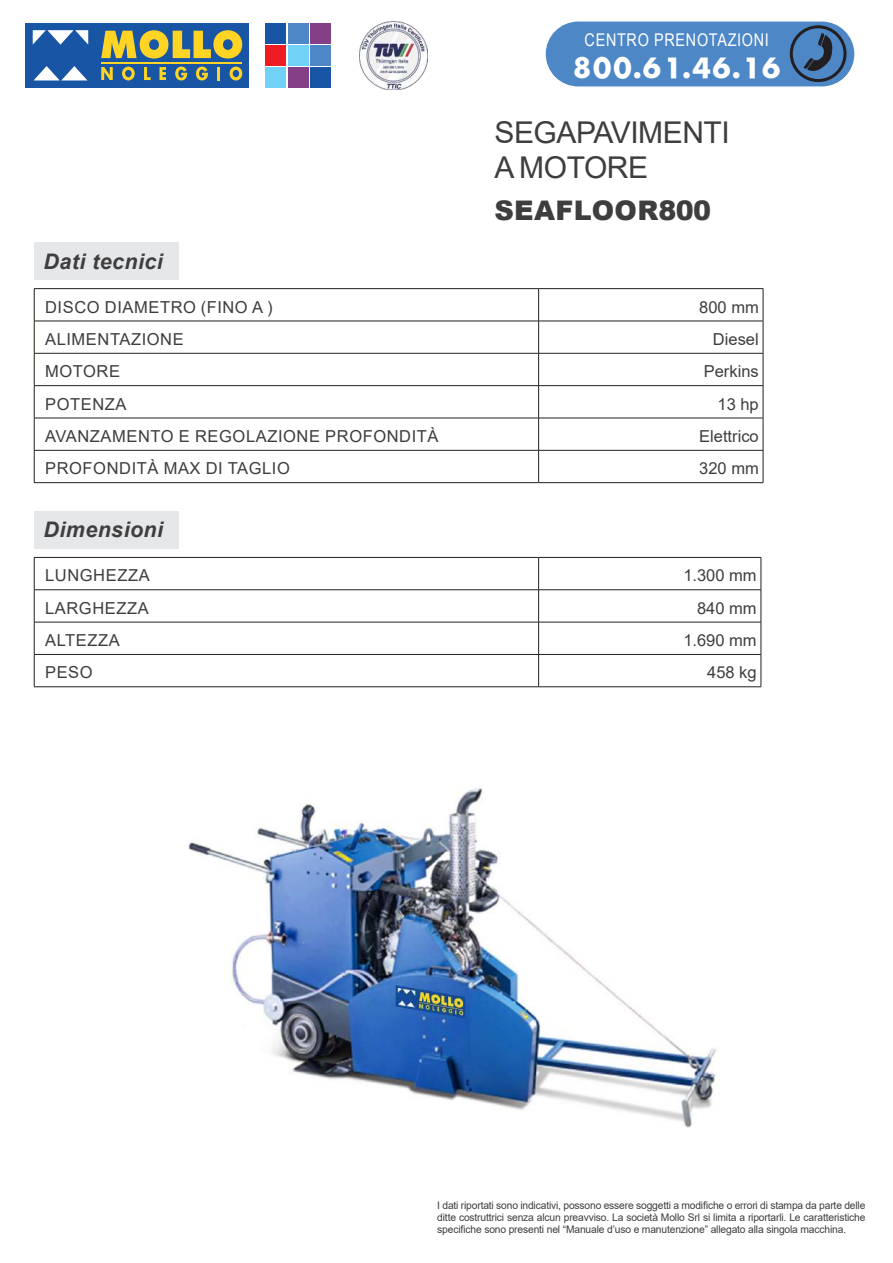
<style>
.page{position:relative;width:893px;height:1263px;background:#fff}
.page>*{position:absolute;margin:0;border:0;box-sizing:border-box;transform-origin:0 0}
.t1{font:30px/34.5px "Arial";letter-spacing:-.015em;color:#3e3e3f}
.t2{font:27.3px "Futura ICG Bold";color:#fff}
.t3{font:900 27px "Arial";letter-spacing:.015em;color:#3e3e3f}
.t4{font:italic 700 21.45px "Arial";letter-spacing:.02em;color:#3e3e3f}
.t5{font:17.55px "Arial Narrow";letter-spacing:.04em;color:#fff}
.t6{font:16.5px "Arial";letter-spacing:.035em;color:#3e3e3f}
.t7{font:16.5px "Arial";color:#3e3e3f}
.t8{font:10.5px/12px "Arial";letter-spacing:-.015em;color:#3e3e3f;text-align:justify}
</style>
<div class="page">
<div style="left:266px;top:23px;width:20px;height:20px;background:#1855a4"></div>
<div style="left:310px;top:67px;width:21px;height:21px;background:#1855a4"></div>
<div style="left:288px;top:23px;width:21px;height:20px;background:#4d87c6"></div>
<div style="left:310px;top:45px;width:21px;height:21px;background:#4d87c6"></div>
<div style="left:310px;top:23px;width:21px;height:20px;background:#843f87"></div>
<div style="left:288px;top:67px;width:21px;height:21px;background:#843f87"></div>
<div style="left:288px;top:45px;width:21px;height:21px;background:#72d1f6"></div>
<div style="left:266px;top:67px;width:20px;height:21px;background:#72d1f6"></div>
<div style="left:266px;top:45px;width:20px;height:21px;background:#ee1d23"></div>
<div style="left:26px;top:23px;width:223px;height:65px;background:#1855a4"></div>
<svg style="left:101px;top:30px;width:141px;height:29px"></svg>
<svg style="left:101px;top:67px;width:12px;height:13px"></svg>
<svg style="left:122px;top:67px;width:13px;height:13px"></svg>
<svg style="left:144px;top:67px;width:7px;height:13px"></svg>
<svg style="left:159px;top:67px;width:7px;height:13px"></svg>
<svg style="left:175px;top:67px;width:12px;height:13px"></svg>
<svg style="left:196px;top:67px;width:12px;height:13px"></svg>
<svg style="left:217px;top:67px;width:3px;height:13px"></svg>
<svg style="left:230px;top:67px;width:12px;height:13px"></svg>
<hr style="left:101px;top:62px;width:141px;height:1px;background:#ffd424">
<svg style="left:34px;top:66px;width:53px;height:14px"></svg>
<svg style="left:33px;top:30px;width:55px;height:15px"></svg>
<img style="left:360px;top:22px;width:67px;height:67px">
<div style="left:34px;top:242px;width:145px;height:38px;background:#e6e7e9"></div>
<svg style="left:35px;top:289px;width:728px;height:193px"></svg>
<svg style="left:539px;top:289px;width:224px;height:64px"></svg>
<hr style="left:34px;top:288px;width:505px;height:1px;background:#231f20">
<hr style="left:34px;top:289px;width:1px;height:32px;background:#231f20">
<hr style="left:539px;top:288px;width:224px;height:1px;background:#231f20">
<hr style="left:538px;top:289px;width:1px;height:32px;background:#231f20">
<hr style="left:763px;top:289px;width:1px;height:32px;background:#231f20">
<hr style="left:34px;top:321px;width:505px;height:1px;background:#231f20">
<hr style="left:34px;top:321px;width:1px;height:32px;background:#231f20">
<hr style="left:539px;top:321px;width:224px;height:1px;background:#231f20">
<hr style="left:538px;top:321px;width:1px;height:32px;background:#231f20">
<hr style="left:763px;top:321px;width:1px;height:32px;background:#231f20">
<hr style="left:34px;top:353px;width:505px;height:1px;background:#231f20">
<hr style="left:34px;top:353px;width:1px;height:32px;background:#231f20">
<hr style="left:539px;top:353px;width:224px;height:1px;background:#231f20">
<hr style="left:538px;top:353px;width:1px;height:32px;background:#231f20">
<hr style="left:763px;top:353px;width:1px;height:32px;background:#231f20">
<hr style="left:34px;top:385px;width:505px;height:1px;background:#231f20">
<hr style="left:34px;top:386px;width:1px;height:32px;background:#231f20">
<hr style="left:539px;top:385px;width:224px;height:1px;background:#231f20">
<hr style="left:538px;top:386px;width:1px;height:32px;background:#231f20">
<hr style="left:763px;top:386px;width:1px;height:32px;background:#231f20">
<hr style="left:34px;top:418px;width:505px;height:1px;background:#231f20">
<hr style="left:34px;top:418px;width:1px;height:32px;background:#231f20">
<hr style="left:539px;top:418px;width:224px;height:1px;background:#231f20">
<hr style="left:538px;top:418px;width:1px;height:32px;background:#231f20">
<hr style="left:763px;top:418px;width:1px;height:32px;background:#231f20">
<hr style="left:34px;top:450px;width:505px;height:1px;background:#231f20">
<hr style="left:34px;top:450px;width:1px;height:32px;background:#231f20">
<hr style="left:539px;top:450px;width:224px;height:1px;background:#231f20">
<hr style="left:538px;top:450px;width:1px;height:32px;background:#231f20">
<hr style="left:763px;top:450px;width:1px;height:32px;background:#231f20">
<hr style="left:34px;top:482px;width:505px;height:1px;background:#231f20">
<hr style="left:539px;top:482px;width:224px;height:1px;background:#231f20">
<div style="left:34px;top:511px;width:145px;height:37px;background:#e6e7e9"></div>
<svg style="left:35px;top:590px;width:726px;height:96px"></svg>
<svg style="left:539px;top:558px;width:222px;height:64px"></svg>
<hr style="left:34px;top:557px;width:505px;height:1px;background:#231f20">
<hr style="left:34px;top:558px;width:1px;height:31px;background:#231f20">
<hr style="left:539px;top:557px;width:222px;height:1px;background:#231f20">
<hr style="left:538px;top:558px;width:1px;height:31px;background:#231f20">
<hr style="left:761px;top:558px;width:1px;height:31px;background:#231f20">
<hr style="left:34px;top:589px;width:505px;height:1px;background:#231f20">
<hr style="left:34px;top:590px;width:1px;height:32px;background:#231f20">
<hr style="left:539px;top:589px;width:222px;height:1px;background:#231f20">
<hr style="left:538px;top:590px;width:1px;height:32px;background:#231f20">
<hr style="left:761px;top:590px;width:1px;height:32px;background:#231f20">
<hr style="left:34px;top:622px;width:505px;height:1px;background:#231f20">
<hr style="left:34px;top:622px;width:1px;height:32px;background:#231f20">
<hr style="left:539px;top:622px;width:222px;height:1px;background:#231f20">
<hr style="left:538px;top:622px;width:1px;height:32px;background:#231f20">
<hr style="left:761px;top:622px;width:1px;height:32px;background:#231f20">
<hr style="left:34px;top:654px;width:505px;height:1px;background:#231f20">
<hr style="left:34px;top:655px;width:1px;height:31px;background:#231f20">
<hr style="left:539px;top:654px;width:222px;height:1px;background:#231f20">
<hr style="left:538px;top:655px;width:1px;height:31px;background:#231f20">
<hr style="left:761px;top:655px;width:1px;height:31px;background:#231f20">
<hr style="left:34px;top:686px;width:505px;height:1px;background:#231f20">
<hr style="left:539px;top:686px;width:222px;height:1px;background:#231f20">
<div style="left:545px;top:21px;width:310px;height:66px;background:#4d87c6;border-radius:33px"></div>
<div style="left:544px;top:20px;width:312px;height:68px;border:1px solid #fff;border-radius:33px"></div>
<svg style="left:803px;top:33px;width:34px;height:43px"></svg>
<div style="left:790px;top:25px;width:56px;height:57px;border:3px solid #231f20;border-radius:50%"></div>
<img style="left:188px;top:788px;width:528px;height:340px">
<h3 class="t5" style="left:585px;top:27px;width:186px">CENTRO PRENOTAZIONI</h3>
<h2 class="t2" style="left:572px;top:49px;width:211px">800.61.46.16</h2>
<h1 class="t1" style="left:494px;top:115px;width:237px">SEGAPAVIMENTI<br>A MOTORE</h1>
<h3 class="t3" style="left:494px;top:191px;width:218px">SEAFLOOR800</h3>
<h3 class="t4" style="left:44px;top:247px;width:121px">Dati tecnici</h3>
<h3 class="t6" style="left:45px;top:295px;width:229px">DISCO DIAMETRO (FINO A )</h3>
<h3 class="t6" style="left:699px;top:295px;width:61px">800 mm</h3>
<h3 class="t6" style="left:45px;top:328px;width:140px">ALIMENTAZIONE</h3>
<h3 class="t6" style="left:713px;top:328px;width:47px">Diesel</h3>
<h3 class="t6" style="left:45px;top:360px;width:77px">MOTORE</h3>
<h3 class="t7" style="left:704px;top:360px;width:57px">Perkins</h3>
<h3 class="t6" style="left:45px;top:392px;width:83px">POTENZA</h3>
<h3 class="t6" style="left:717px;top:392px;width:43px">13 hp</h3>
<h3 class="t6" style="left:45px;top:425px;width:395px">AVANZAMENTO E REGOLAZIONE PROFONDITÀ</h3>
<h3 class="t7" style="left:699px;top:425px;width:61px">Elettrico</h3>
<h3 class="t6" style="left:45px;top:457px;width:246px">PROFONDITÀ MAX DI TAGLIO</h3>
<h3 class="t6" style="left:699px;top:457px;width:61px">320 mm</h3>
<h3 class="t4" style="left:44px;top:515px;width:121px">Dimensioni</h3>
<h3 class="t6" style="left:45px;top:564px;width:106px">LUNGHEZZA</h3>
<h3 class="t6" style="left:683px;top:564px;width:75px">1.300 mm</h3>
<h3 class="t6" style="left:45px;top:596px;width:105px">LARGHEZZA</h3>
<h3 class="t6" style="left:697px;top:596px;width:61px">840 mm</h3>
<h3 class="t6" style="left:45px;top:629px;width:76px">ALTEZZA</h3>
<h3 class="t6" style="left:683px;top:629px;width:75px">1.690 mm</h3>
<h3 class="t6" style="left:45px;top:661px;width:49px">PESO</h3>
<h3 class="t6" style="left:707px;top:661px;width:51px">458 kg</h3>
<p class="t8" style="left:437px;top:1200px;width:430px">I dati riportati sono indicativi, possono essere soggetti a modifiche o errori di stampa da parte delle ditte costruttrici senza alcun preavviso. La società Mollo Srl si limita a riportarli. Le caratteristiche specifiche sono presenti nel “Manuale d’uso e manutenzione” allegato alla singola macchina.</p>
</div>
